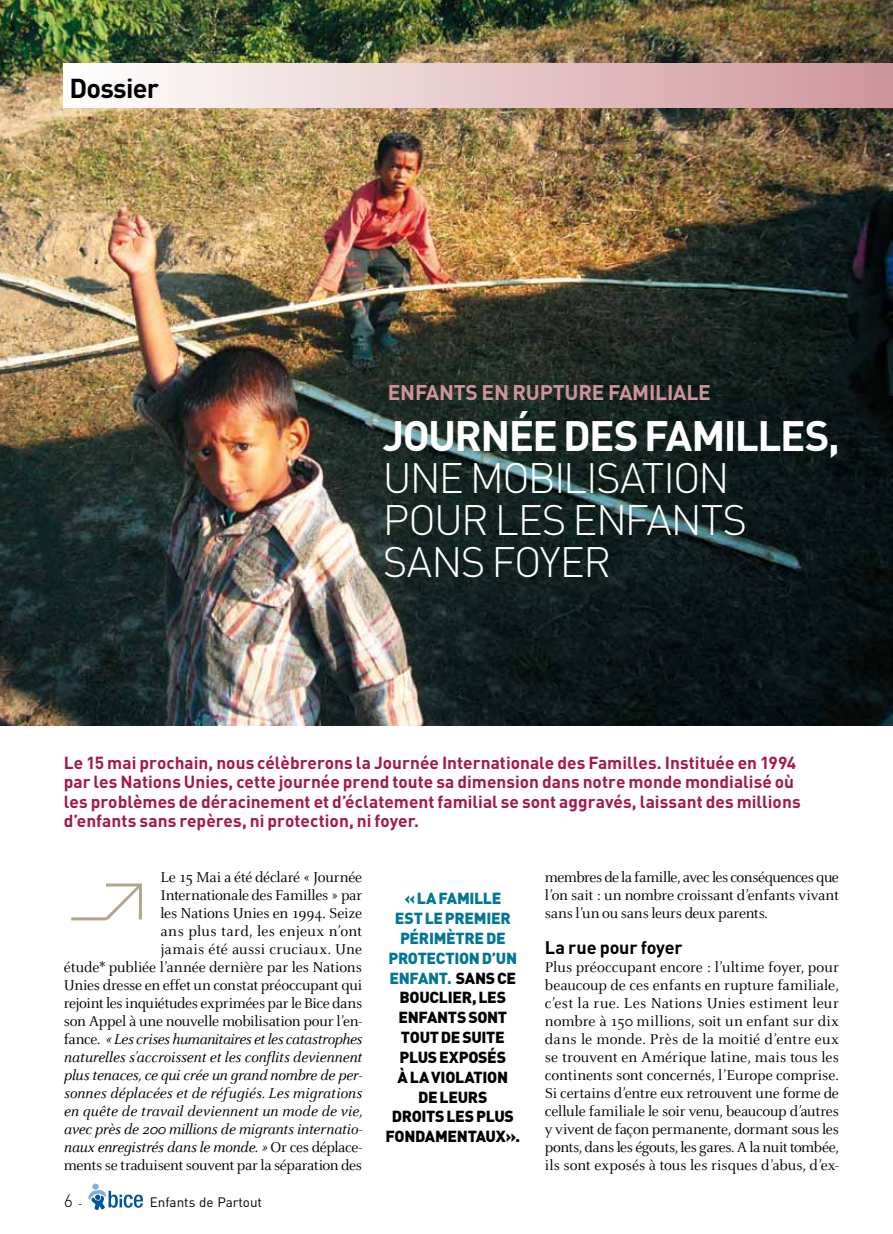
<style>
.page{position:relative;width:893px;height:1234px;background:#fff}
.page>*{position:absolute;margin:0;border:0;box-sizing:border-box;transform-origin:0 0}
.t1{font:300 106.05px "Foundry Gridnik";color:#b5a38c}
.t2{font:300 42px/42px "DIN";letter-spacing:-.025em;color:#fff}
.t3{font:700 42px "DIN";color:#fff}
.t4{font:700 27px "DIN";letter-spacing:-.025em;color:#000}
.t5{font:700 21px "DIN";letter-spacing:.15em;color:#cf939b}
.t6{font:700 18px "DIN";letter-spacing:-.01em;color:#000}
.t7{font:300 18px "DIN";color:#000}
.t8{font:700 17.25px/19.5px "DIN";color:#a5174d}
.t9{font:900 15.9px/19.8px "DIN";letter-spacing:-.02em;color:#000;text-align:center}
.t10{font:15.75px/18px "Celeste";letter-spacing:-.015em;color:#000;text-align:justify}
.t11{font:13.5px "DIN";color:#000}
.s1{font-style:italic}
.s2{font-weight:400;font-size:9.75px}
.s3{color:#007695}
</style>
<div class="page">
<svg style="left:88px;top:1183px;width:55px;height:26px"></svg>
<img style="left:0;top:0;width:892px;height:724px">
<div style="left:64px;top:64px;width:829px;height:44px;background:linear-gradient(to right,#fff,#cf959b)"></div>
<h3 class="t4" style="left:69px;top:70px;width:91px">Dossier</h3>
<h3 class="t5" style="left:388px;top:378px;width:325px">Enfants en rupture fam iliale</h3>
<h2 class="t3" style="left:383px;top:408px;width:459px">Journée des Fam illes,</h2>
<h2 class="t2" style="left:383px;top:456px;width:366px">UNE MOBILISATION<br>POUR LES ENFANTS<br>SANS FOYER</h2>
<p class="t8" style="left:64px;top:752px;width:738px">Le 15 mai prochain, nous célèbrerons la Journée I nternationale des Familles. I nstituée en 1994 par les Nations Unies, cette journée prend toute sa dimension dans notre monde mondialisé où les problèmes de déracinement et d’éclatement familial se sont aggravés, laissant des millions d’enfants sans repères, ni protection, ni foyer.</p>
<p class="t10" style="left:64px;top:868px;width:300px;text-align:right">Le 15 Mai a été déclaré « Journée<br>Internationale des Familles » par<br>les Nations Unies en 1994. Seize<br>ans plus tard, les enjeux n’ont<br>jamais été aussi cruciaux. Une<br>étude* publiée l’année dernière par les Nations Unies dresse en effet un constat préoccupant qui rejoint les inquiétudes exprimées par le Bice dans son Appel à une nouvelle mobilisation pour l’en&shy;fance. <span class="s1">« Les crises humanitaires et les catastrophes naturelles s’accroissent et les conflits deviennent plus tenaces, ce qui crée un grand nombre de per&shy;sonnes déplacées et de réfugiés. Les migrations en quête de travail deviennent un mode de vie, avec près de 200 millions de migrants internatio&shy;naux enregistrés dans le monde. »</span> Or ces déplace&shy;ments se traduisent souvent par la séparation des</p>
<h1 class="t1" style="left:64px;top:861px;width:87px">∏</h1>
<p class="t7" style="left:64px;top:1189px;width:20px">6 <span class="s2">-</span></p>
<p class="t11" style="left:150px;top:1193px;width:114px">Enfants de Partout</p>
<p class="t9" style="left:385px;top:887px;width:136px"><span class="s3">« LA FAMILLE<br>EST LE PREMIER<br>PÉRIMÈTRE DE<br>PROTECTION D’UN<br>ENFANT.</span> SANS CE<br>BOUCLIER, LES<br>ENFANTS SONT<br>TOUT DE SUITE<br>PLUS EXPOSÉS<br>À LA VIOLATION<br>DE LEURS<br>DROITS LES PLUS<br>FONDAMENTAUX».</p>
<p class="t10" style="left:545px;top:868px;width:295px">membres de la famille, avec les conséquences que l’on sait : un nombre croissant d’enfants vivant sans l’un ou sans leurs deux parents.</p>
<p class="t6" style="left:545px;top:935px;width:139px">La rue pour foyer</p>
<p class="t10" style="left:545px;top:958px;width:296px">Plus préoccupant encore : l’ultime foyer, pour beaucoup de ces enfants en rupture familiale, c’est la rue. Les Nations Unies estiment leur nombre à 150 millions, soit un enfant sur dix dans le monde. Près de la moitié d’entre eux se trouvent en Amérique latine, mais tous les continents sont concernés, l’Europe comprise.<br>Si certains d’entre eux retrouvent une forme de cellule familiale le soir venu, beaucoup d’autres y vivent de façon permanente, dormant sous les ponts, dans les égouts, les gares. A la nuit tombée, ils sont exposés à tous les risques d’abus, d’ex-</p>
</div>
